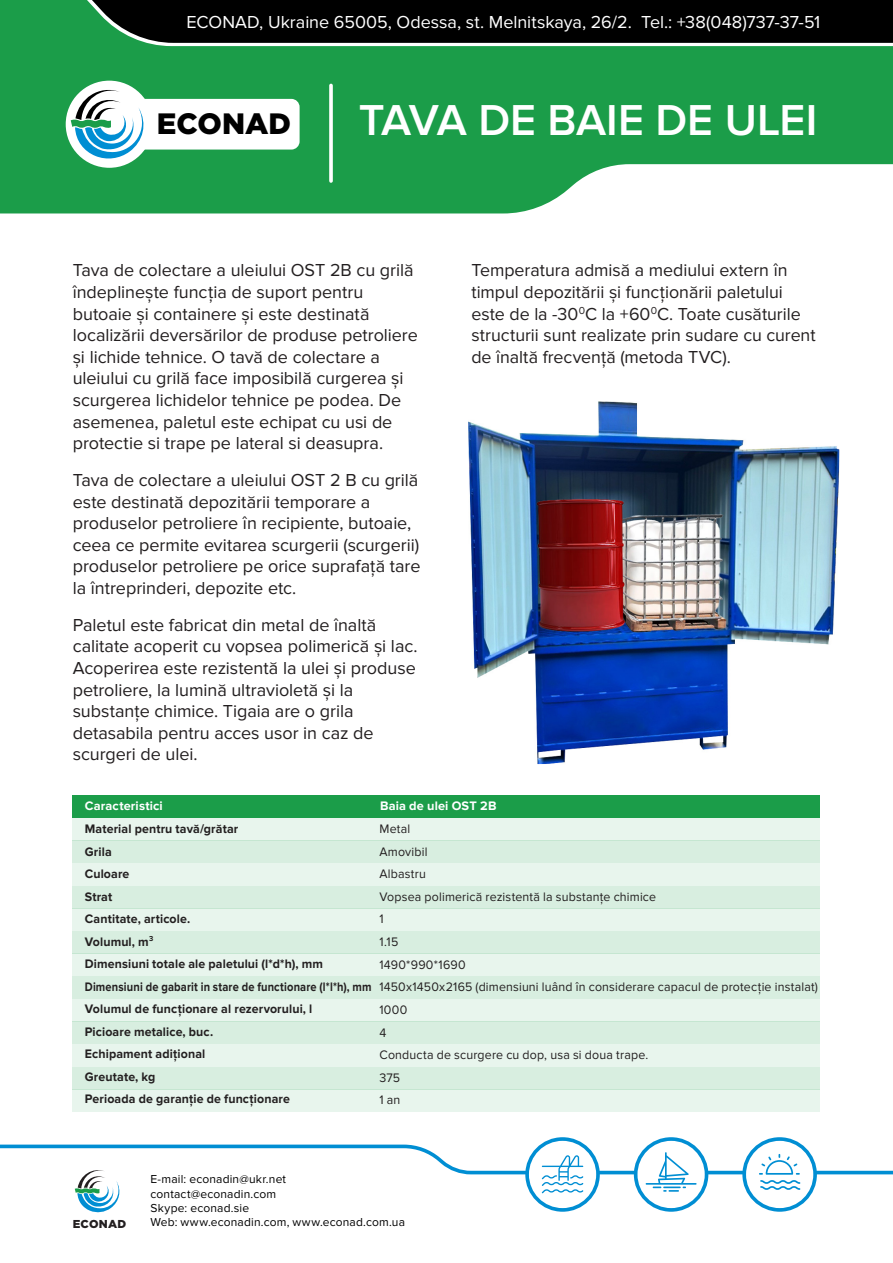
<style>
.page{position:relative;width:893px;height:1263px;background:#fff}
.page>*{position:absolute;margin:0;border:0;box-sizing:border-box;transform-origin:0 0}
.t1{font:600 44.85px "Proxima Nova";color:#fff}
.t2{font:900 29.4px "Gotham Pro";color:#000}
.t3{font:18px/21.6px "Proxima Nova";letter-spacing:-.005em;color:#231f20}
.t4{font:18px "Proxima Nova";letter-spacing:-.005em;color:#fff}
.t5{font:700 12.75px/22.5px "Proxima Nova";letter-spacing:.01em;color:#231f20}
.t6{font:12.75px/22.6px "Proxima Nova";letter-spacing:.015em;color:#231f20}
.t7{font:700 12.75px "Proxima Nova";letter-spacing:.01em;color:#fff}
.t8{font:12px/14.4px "Proxima Nova";letter-spacing:.015em;color:#000}
.t9{font:900 11.55px "Gotham Pro";letter-spacing:.025em;color:#231f20}
</style>
<div class="page">
<img style="left:468px;top:401px;width:371px;height:363px">
<svg style="left:0;top:1144px;width:893px;height:46px"></svg>
<svg style="left:525px;top:1137px;width:75px;height:75px"></svg>
<svg style="left:634px;top:1137px;width:74px;height:75px"></svg>
<svg style="left:742px;top:1137px;width:75px;height:75px"></svg>
<svg style="left:75px;top:1167px;width:48px;height:46px"></svg>
<svg style="left:0;top:0;width:893px;height:213px;background:#2e894e"></svg>
<svg style="left:329px;top:85px;width:4px;height:96px"></svg>
<div style="left:66px;top:81px;width:87px;height:87px;background:#fff;border-radius:50%"></div>
<svg style="left:71px;top:85px;width:229px;height:76px"></svg>
<div style="left:73px;top:795px;width:747px;height:23px;background:#1b9d49"></div>
<div style="left:73px;top:818px;width:747px;height:22px;background:#e8f5ed"></div>
<div style="left:73px;top:840px;width:747px;height:23px;background:#d8eee0"></div>
<div style="left:73px;top:863px;width:747px;height:23px;background:#e8f5ed"></div>
<div style="left:73px;top:886px;width:747px;height:22px;background:#d8eee0"></div>
<div style="left:73px;top:908px;width:747px;height:23px;background:#e8f5ed"></div>
<div style="left:73px;top:931px;width:747px;height:22px;background:#d8eee0"></div>
<div style="left:73px;top:953px;width:747px;height:23px;background:#e8f5ed"></div>
<div style="left:73px;top:976px;width:747px;height:23px;background:#d8eee0"></div>
<div style="left:73px;top:999px;width:747px;height:22px;background:#e8f5ed"></div>
<div style="left:73px;top:1021px;width:747px;height:23px;background:#d8eee0"></div>
<div style="left:73px;top:1044px;width:747px;height:23px;background:#e8f5ed"></div>
<div style="left:73px;top:1089px;width:747px;height:23px;background:#e8f5ed"></div>
<div style="left:73px;top:1067px;width:747px;height:22px;background:#d8eee0"></div>
<p class="t4" style="left:186px;top:11px;width:635px">ECONAD, Ukraine 65005, Odessa, st. Melnitskaya, 26/2. Tel.: +38(048)737-37-51</p>
<h2 class="t2" style="left:157px;top:107px;width:136px">ECONAD</h2>
<h1 class="t1" style="left:359px;top:95px;width:460px">TAVA DE BAIE DE ULEI</h1>
<p class="t3" style="left:73px;top:260px;width:347px">Tava de colectare a uleiului OST 2B cu grilă îndeplinește funcția de suport pentru butoaie și containere și este destinată localizării deversărilor de produse petroliere și lichide tehnice. O tavă de colectare a uleiului cu grilă face imposibilă curgerea și scurgerea lichidelor tehnice pe podea. De asemenea, paletul este echipat cu usi de protectie si trape pe lateral si deasupra.</p>
<p class="t3" style="left:73px;top:469px;width:349px">Tava de colectare a uleiului OST 2 B cu grilă este destinată depozitării temporare a produselor petroliere în recipiente, butoaie, ceea ce permite evitarea scurgerii (scurgerii) produselor petroliere pe orice suprafață tare la întreprinderi, depozite etc.</p>
<p class="t3" style="left:73px;top:614px;width:346px">Paletul este fabricat din metal de înaltă calitate acoperit cu vopsea polimerică și lac.<br>Acoperirea este rezistentă la ulei și produse petroliere, la lumină ultravioletă și la substanțe chimice. Tigaia are o grila detasabila pentru acces usor in caz de scurgeri de ulei.</p>
<p class="t3" style="left:471px;top:260px;width:346px">Temperatura admisă a mediului extern în timpul depozitării și funcționării paletului este de la -30<sup>0</sup>С la +60<sup>0</sup>С. Toate cusăturile structurii sunt realizate prin sudare cu curent de înaltă frecvență (metoda TVC).</p>
<p class="t7" style="left:85px;top:799px;width:80px">Caracteristici</p>
<p class="t7" style="left:380px;top:799px;width:118px">Baia de ulei OST 2B</p>
<p class="t5" style="left:85px;top:818px;width:288px">Material pentru tavă/grătar<br>Grila<br>Culoare<br>Strat<br>Cantitate, articole.<br>Volumul, m<sup>3<br></sup>Dimensiuni totale ale paletului (l*d*h), mm<br>Dimensiuni de gabarit in stare de functionare (l*l*h), mm<br>Volumul de funcționare al rezervorului, l<br>Picioare metalice, buc.<br>Echipament adițional<br>Greutate, kg<br>Perioada de garanție de funcționare</p>
<p class="t6" style="left:379px;top:818px;width:440px">Metal<br>Amovibil<br>Albastru<br>Vopsea polimerică rezistentă la substanțe chimice<br>1<br>1.15<br>1490*990*1690<br>1450x1450x2165 (dimensiuni luând în considerare capacul de protecție instalat)<br>1000<br>4<br>Conducta de scurgere cu dop, usa si doua trape.<br>375<br>1 an</p>
<p class="t8" style="left:150px;top:1172px;width:137px">E-mail: econadin@ukr.net contact@econadin.com<br>Skype: econad.sie</p>
<p class="t9" style="left:73px;top:1217px;width:55px">ECONAD</p>
<p class="t8" style="left:150px;top:1215px;width:256px">Web: www.econadin.com, www.econad.com.ua</p>
</div>
